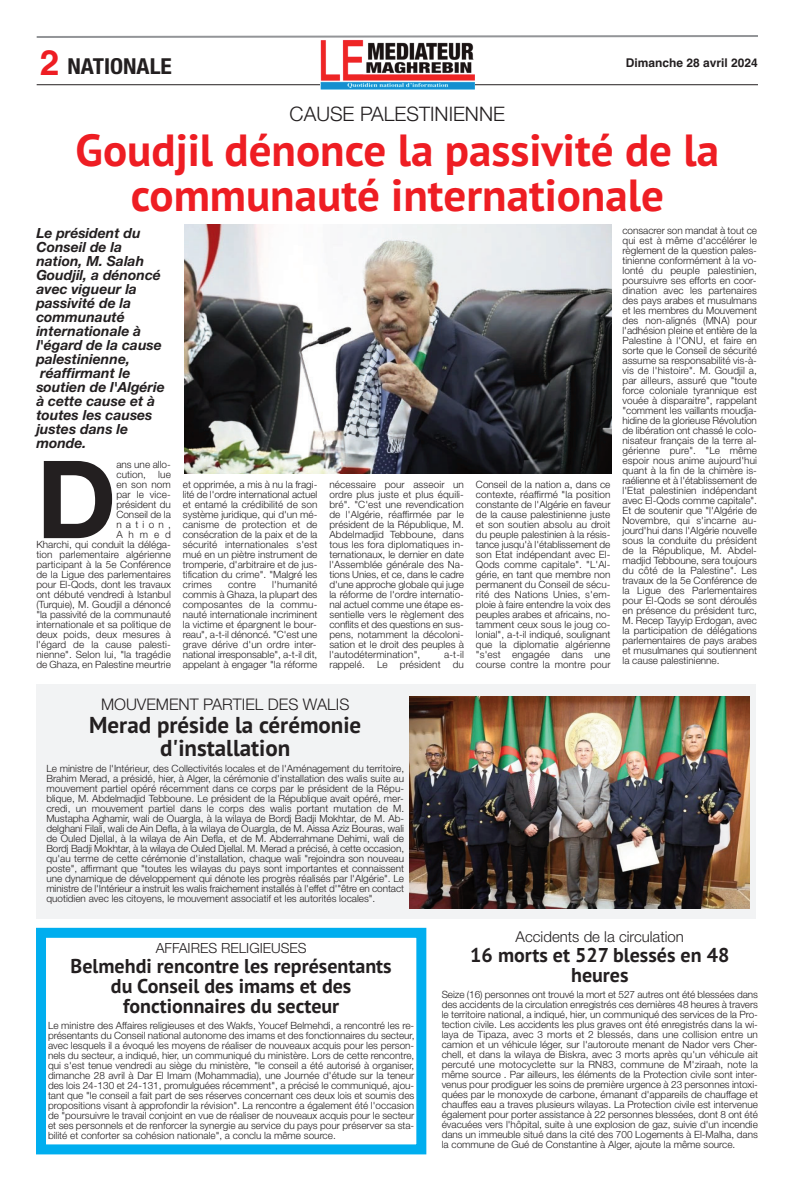
<style>
.page{position:relative;width:794px;height:1191px;background:#fff}
.page>*{position:absolute;margin:0;border:0;box-sizing:border-box;transform-origin:0 0}
.t1{font:700 108px "Helvetica Neue";color:#231f20}
.t2{font:700 45px/45px "PT Sans";color:#ee1d23;text-align:center}
.t3{font:700 23px/23px "PT Sans";color:#231f20;text-align:center}
.t4{font:700 condensed 22px "Helvetica Neue";color:#231f20;scale:1.07 1}
.t5{font:700 20px/20px "PT Sans";color:#231f20;text-align:center}
.t6{font:300 20px "Helvetica Neue";color:#231f20}
.t7{font:300 16px "Helvetica Neue";color:#231f20}
.t8{font:300 15px "Helvetica Neue";color:#231f20}
.t9{font:italic 700 14px/14px "Helvetica Neue";color:#231f20}
.t10{font:300 14px "Helvetica Neue";color:#231f20}
.t11{font:700 12px "Helvetica";color:#231f20}
.t12{font:300 10px/10px "Helvetica Neue";color:#231f20;text-align:justify}
.s1{font-family:"Helvetica";font-stretch:normal;font-size:35px;color:#ee1d23}
</style>
<div class="page">
<svg style="left:37px;top:35px;width:721px;height:3px;background:#b6b7b9"></svg>
<hr style="left:37px;top:84px;width:721px;height:1px;background:#231f20">
<img style="left:320px;top:40px;width:154px;height:49px">
<img style="left:184px;top:224px;width:428px;height:249px">
<div style="left:36px;top:927px;width:390px;height:227px;border:10px solid #00aeef"></div>
<div style="left:36px;top:684px;width:719px;height:235px;background:#f2f3f4"></div>
<img style="left:409px;top:697px;width:340px;height:211px">
<h3 class="t4" style="left:40px;top:53px;width:125px"><span class="s1">2</span> NATIONALE</h3>
<p class="t11" style="left:626px;top:55px;width:134px">Dimanche 28 avril 2024</p>
<h3 class="t6" style="left:290px;top:107px;width:217px">CAUSE PALESTINIENNE</h3>
<h2 class="t2" style="left:76px;top:128px;width:645px">Goudjil dénonce la passivité de la communauté internationale</h2>
<p class="t9" style="left:36px;top:227px;width:130px">Le président du<br>Conseil de la nation, M. Salah<br>Goudjil, a dénoncé avec vigueur la passivité de la communauté internationale à l'égard de la cause palestinienne, réaffirmant le soutien de l'Algérie à cette cause et à toutes les causes justes dans le monde.</p>
<h1 class="t1" style="left:36px;top:437px;width:82px">D</h1>
<p class="t12" style="left:622px;top:226px;width:136px">consacrer son mandat à tout ce qui est à même d'accélérer le règlement de la question pales&shy;tinienne conformément à la vo&shy;lonté du peuple palestinien, poursuivre ses efforts en coor&shy;dination avec les partenaires des pays arabes et musulmans et les membres du Mouvement des non-alignés (MNA) pour l'adhésion pleine et entière de la Palestine à l'ONU, et faire en sorte que le Conseil de sécurité assume sa responsabilité vis-à&shy;vis de l'histoire". M. Goudjil a, par ailleurs, assuré que "toute force coloniale tyrannique est vouée à disparaitre", rappelant "comment les vaillants moudja&shy;hidine de la glorieuse Révolution de libération ont chassé le colo&shy;nisateur français de la terre al&shy;gérienne pure". "Le même espoir nous anime aujourd'hui quant à la fin de la chimère is&shy;raélienne et à l'établissement de l'Etat palestinien indépendant avec El-Qods comme capitale".<br>Et de soutenir que "l'Algérie de Novembre, qui s'incarne au&shy;jourd'hui dans l'Algérie nouvelle sous la conduite du président de la République, M. Abdel&shy;madjid Tebboune, sera toujours du côté de la Palestine". Les travaux de la 5e Conférence de la Ligue des Parlementaires pour El-Qods se sont déroulés en présence du président turc, M. Recep Tayyip Erdogan, avec la participation de délégations parlementaires de pays arabes et musulmanes qui soutiennent la cause palestinienne.</p>
<p class="t12" style="left:36px;top:460px;width:136px;text-align:right">ans une allo-<br>cution, lue<br>en son nom<br>par le vice-<br>président du<br>Conseil de la<br>nation,<br>Ahmed<br>Kharchi, qui conduit la déléga&shy;tion parlementaire algérienne participant à la 5e Conférence de la Ligue des parlementaires pour El-Qods, dont les travaux ont débuté vendredi à Istanbul (Turquie), M. Goudjil a dénoncé "la passivité de la communauté internationale et sa politique de deux poids, deux mesures à l'égard de la cause palesti&shy;nienne". Selon lui, "la tragédie de Ghaza, en Palestine meurtrie</p>
<p class="t12" style="left:183px;top:481px;width:136px">et opprimée, a mis à nu la fragi&shy;lité de l'ordre international actuel et entamé la crédibilité de son système juridique, qui d'un mé&shy;canisme de protection et de consécration de la paix et de la sécurité internationales s'est mué en un piètre instrument de tromperie, d'arbitraire et de jus&shy;tification du crime". "Malgré les crimes</p>
<p class="t12" style="left:329px;top:481px;width:136px">nécessaire pour asseoir un ordre plus juste et plus équili&shy;bré". "C'est une revendication de l'Algérie, réaffirmée par le président de la République, M.<br>Abdelmadjid Tebboune, dans tous les fora diplomatiques in&shy;ternationaux, le dernier en date l'Assemblée générale des Na&shy;tions Unies, et ce, dans le cadre d'une approche globale qui juge la réforme de l'ordre internatio&shy;nal actuel comme une étape es&shy;sentielle vers le règlement des conflits et des questions en sus&shy;pens, notamment la décoloni&shy;sation et le droit des peuples à l'autodétermination",</p>
<p class="t12" style="left:476px;top:481px;width:136px">Conseil de la nation a, dans ce contexte, réaffirmé "la position constante de l'Algérie en faveur de la cause palestinienne juste et son soutien absolu au droit du peuple palestinien à la résis&shy;tance jusqu'à l'établissement de son Etat indépendant avec El-Qods comme capitale". "L'Al&shy;gérie, en tant que membre non permanent du Conseil de sécu&shy;rité des Nations Unies, s'em&shy;ploie à faire entendre la voix des peuples arabes et africains, no&shy;tamment ceux sous le joug co&shy;lonial", a-t-il indiqué, soulignant que la diplomatie algérienne "s'est engagée dans une course contre la montre pour</p>
<p class="t12" style="left:183px;top:581px;width:136px;text-indent:89px">l'humanité commis à Ghaza, la plupart des composantes de la commu&shy;nauté internationale incriminent la victime et épargnent le bour&shy;reau", a-t-il dénoncé. "C'est une grave dérive d'un ordre inter&shy;national irresponsable", a-t-il dit, appelant à engager "la réforme</p>
<p class="t12" style="left:228px;top:581px;width:29px">contre</p>
<p class="t12" style="left:329px;top:651px;width:136px;text-align:right">a-t-il<br>rappelé. Le président du</p>
<h3 class="t7" style="left:101px;top:698px;width:250px">MOUVEMENT PARTIEL DES WALIS</h3>
<h3 class="t3" style="left:89px;top:713px;width:274px">Merad préside la cérémonie d'installation</h3>
<p class="t12" style="left:46px;top:764px;width:359px">Le ministre de l'Intérieur, des Collectivités locales et de l'Aménagement du territoire, Brahim Merad, a présidé, hier, à Alger, la cérémonie d'installation des walis suite au mouvement partiel opéré récemment dans ce corps par le président de la Répu&shy;blique, M. Abdelmadjid Tebboune. Le président de la République avait opéré, mer&shy;credi, un mouvement partiel dans le corps des walis portant mutation de M.<br>Mustapha Aghamir, wali de Ouargla, à la wilaya de Bordj Badji Mokhtar, de M. Ab&shy;delghani Filali, wali de Ain Defla, à la wilaya de Ouargla, de M. Aissa Aziz Bouras, wali de Ouled Djellal, à la wilaya de Ain Defla, et de M. Abderrahmane Dehimi, wali de Bordj Badji Mokhtar, à la wilaya de Ouled Djellal. M. Merad a précisé, à cette occasion, qu'au terme de cette cérémonie d'installation, chaque wali "rejoindra son nouveau poste", affirmant que "toutes les wilayas du pays sont importantes et connaissent une dynamique de développement qui dénote les progrès réalisés par l'Algérie". Le ministre de l'Intérieur a instruit les walis fraichement installés à l'effet d'"être en contact quotidien avec les citoyens, le mouvement associatif et les autorités locales".</p>
<h3 class="t10" style="left:156px;top:943px;width:152px">AFFAIRES RELIGIEUSES</h3>
<h3 class="t5" style="left:71px;top:956px;width:322px">Belmehdi rencontre les représentants du Conseil des imams et des fonctionnaires du secteur</h3>
<p class="t12" style="left:48px;top:1021px;width:368px">Le ministre des Affaires religieuses et des Wakfs, Youcef Belmehdi, a rencontré les re&shy;présentants du Conseil national autonome des imams et des fonctionnaires du secteur, avec lesquels il a évoqué les moyens de réaliser de nouveaux acquis pour les person&shy;nels du secteur, a indiqué, hier, un communiqué du ministère. Lors de cette rencontre, qui s'est tenue vendredi au siège du ministère, "le conseil a été autorisé à organiser, dimanche 28 avril à Dar El Imam (Mohammadia), une Journée d'étude sur la teneur des lois 24-130 et 24-131, promulguées récemment", a précisé le communiqué, ajou&shy;tant que "le conseil a fait part de ses réserves concernant ces deux lois et soumis des propositions visant à approfondir la révision". La rencontre a également été l'occasion de "poursuivre le travail conjoint en vue de réaliser de nouveaux acquis pour le secteur et ses personnels et de renforcer la synergie au service du pays pour préserver sa sta&shy;bilité et conforter sa cohésion nationale", a conclu la même source.</p>
<h3 class="t8" style="left:515px;top:931px;width:170px">Accidents de la circulation</h3>
<h3 class="t5" style="left:470px;top:945px;width:260px">16 morts et 527 blessés en 48 heures</h3>
<p class="t12" style="left:442px;top:990px;width:318px">Seize (16) personnes ont trouvé la mort et 527 autres ont été blessées dans des accidents de la circulation enregistrés ces dernières 48 heures à travers le territoire national, a indiqué, hier, un communiqué des services de la Pro&shy;tection civile. Les accidents les plus graves ont été enregistrés dans la wi&shy;laya de Tipaza, avec 3 morts et 2 blessés, dans une collision entre un camion et un véhicule léger, sur l'autoroute menant de Nador vers Cher&shy;chell, et dans la wilaya de Biskra, avec 3 morts après qu'un véhicule ait percuté une motocyclette sur la RN83, commune de M'ziraah, note la même source . Par ailleurs, les éléments de la Protection civile sont inter&shy;venus pour prodiguer les soins de première urgence à 23 personnes intoxi&shy;quées par le monoxyde de carbone, émanant d'appareils de chauffage et chauffes eau a traves plusieurs wilayas. La Protection civile est intervenue également pour porter assistance à 22 personnes blessées, dont 8 ont été évacuées vers l'hôpital, suite à une explosion de gaz, suivie d'un incendie dans un immeuble situé dans la cité des 700 Logements à El-Malha, dans la commune de Gué de Constantine à Alger, ajoute la même source.</p>
</div>
